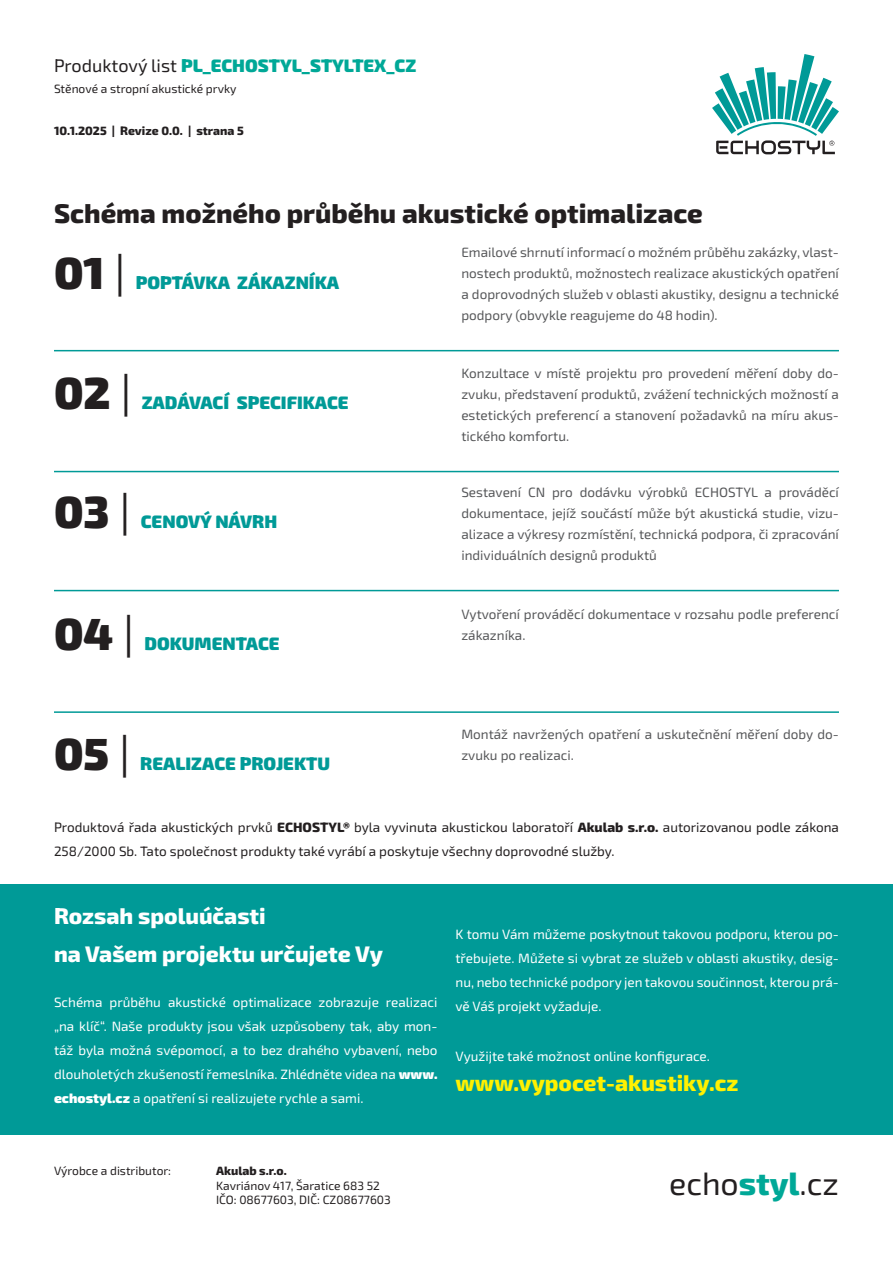
<style>
.page{position:relative;width:893px;height:1263px;background:#fff}
.page>*{position:absolute;margin:0;border:0;box-sizing:border-box;transform-origin:0 0}
.t1{font:900 45px "Exo 2";color:#231f20}
.t2{font:32.1px "Exo 2";color:#231f20}
.t3{font:800 27px "Exo 2";color:#231f20}
.t4{font:800 22.5px "Exo 2";color:#fff}
.t5{font:800 22.5px "Exo 2";color:#fff101}
.t6{font:900 18px "Exo 2";color:#009a97}
.t7{font:900 18px "Exo 2";color:#00a897}
.t8{font:13.5px/21px "Exo 2";color:#57585a;text-align:justify}
.t9{font:13.5px/24px "Exo 2";color:#fff;text-align:justify}
.t10{font:13.5px/24px "Exo 2";color:#231f20}
.t11{font:12px/14.4px "Exo 2";color:#231f20}
.t12{font:800 12px "Exo 2";color:#231f20}
.s1{font-weight:400;color:#231f20}
.s2{font-weight:400}
.s3{font-weight:800}
.s4{font-weight:900}
.s5{font-weight:800;color:#00a897}
</style>
<div class="page">
<svg style="left:712px;top:54px;width:127px;height:100px"></svg>
<div style="left:0;top:884px;width:893px;height:250px;background:#009a97"></div>
<hr style="left:54px;top:350px;width:785px;height:1px;background:#009a97">
<hr style="left:54px;top:471px;width:785px;height:1px;background:#009a97">
<hr style="left:54px;top:590px;width:785px;height:1px;background:#009a97">
<hr style="left:54px;top:711px;width:785px;height:2px;background:#009a97">
<h3 class="t7" style="left:54px;top:53px;width:364px"><span class="s1">Produktový list</span> PL_ECHOSTYL_STYLTEX_CZ</h3>
<p class="t11" style="left:54px;top:81px;width:184px">Stěnové a stropní akustické prvky</p>
<p class="t12" style="left:54px;top:122px;width:191px">10.1.2025 | Revize 0.0. | strana 5</p>
<p class="t3" style="left:54px;top:195px;width:650px">Schéma možného průběhu akustické optimalizace</p>
<p class="t1" style="left:54px;top:241px;width:73px">01 <span class="s2">|</span></p>
<p class="t8" style="left:461px;top:241px;width:379px">Emailové shrnutí informací o možném průběhu zakázky, vlast&shy;nostech produktů, možnostech realizace akustických opatření a doprovodných služeb v oblasti akustiky, designu a technické podpory (obvykle reagujeme do 48 hodin).</p>
<p class="t6" style="left:136px;top:270px;width:205px">POPTÁVKA ZÁKAZNÍKA</p>
<p class="t1" style="left:54px;top:362px;width:79px">02 <span class="s2">|</span></p>
<p class="t6" style="left:142px;top:390px;width:208px">ZADÁVACÍ SPECIFIKACE</p>
<p class="t1" style="left:54px;top:481px;width:78px">03 <span class="s2">|</span></p>
<p class="t6" style="left:141px;top:510px;width:138px">CENOVÝ NÁVRH</p>
<p class="t1" style="left:54px;top:603px;width:82px">04 <span class="s2">|</span></p>
<p class="t6" style="left:144px;top:631px;width:137px">DOKUMENTACE</p>
<p class="t1" style="left:54px;top:723px;width:78px">05 <span class="s2">|</span></p>
<p class="t6" style="left:140px;top:751px;width:191px">REALIZACE PROJEKTU</p>
<p class="t8" style="left:461px;top:362px;width:379px">Konzultace v místě projektu pro provedení měření doby do&shy;zvuku, představení produktů, zvážení technických možností a estetických preferencí a stanovení požadavků na míru akus&shy;tického komfortu.</p>
<p class="t8" style="left:461px;top:481px;width:379px">Sestavení CN pro dodávku výrobků ECHOSTYL a prováděcí dokumentace, jejíž součástí může být akustická studie, vizu&shy;alizace a výkresy rozmístění, technická podpora, či zpracování individuálních designů produktů</p>
<p class="t8" style="left:461px;top:603px;width:379px">Vytvoření prováděcí dokumentace v rozsahu podle preferencí zákazníka.</p>
<p class="t8" style="left:461px;top:723px;width:379px">Montáž navržených opatření a uskutečnění měření doby do&shy;zvuku po realizaci.</p>
<p class="t10" style="left:54px;top:815px;width:786px">Produktová řada akustických prvků <span class="s3">ECHOSTYL®</span> byla vyvinuta akustickou laboratoří <span class="s3">Akulab s.r.o.</span> autorizovanou podle zákona<br>258/2000 Sb. Tato společnost produkty také vyrábí a poskytuje všechny doprovodné služby.</p>
<p class="t4" style="left:54px;top:901px;width:213px">Rozsah spoluúčasti</p>
<p class="t4" style="left:54px;top:938px;width:331px">na Vašem projektu určujete Vy</p>
<p class="t9" style="left:54px;top:989px;width:385px">Schéma průběhu akustické optimalizace zobrazuje realizaci „na klíč“. Naše produkty jsou však uzpůsobeny tak, aby mon&shy;táž byla možná svépomocí, a to bez drahého vybavení, nebo dlouholetých zkušeností řemeslníka. Zhlédněte videa na <span class="s4">www. echostyl.cz</span> a opatření si realizujete rychle a sami.</p>
<p class="t9" style="left:455px;top:922px;width:385px">K tomu Vám můžeme poskytnout takovou podporu, kterou po&shy;třebujete. Můžete si vybrat ze služeb v oblasti akustiky, desig&shy;nu, nebo technické podpory jen takovou součinnost, kterou prá&shy;vě Váš projekt vyžaduje.</p>
<p class="t9" style="left:455px;top:1044px;width:256px">Využijte také možnost online konfigurace.</p>
<p class="t5" style="left:455px;top:1068px;width:284px">www.vypocet-akustiky.cz</p>
<p class="t11" style="left:54px;top:1163px;width:119px">Výrobce a distributor:</p>
<p class="t12" style="left:216px;top:1163px;width:72px">Akulab s.r.o.</p>
<p class="t11" style="left:216px;top:1178px;width:176px">Kavriánov 417, Šaratice 683 52<br>IČO: 08677603, DIČ: CZ08677603</p>
<h2 class="t2" style="left:669px;top:1161px;width:171px">echo<span class="s5">styl</span>.cz</h2>
</div>
